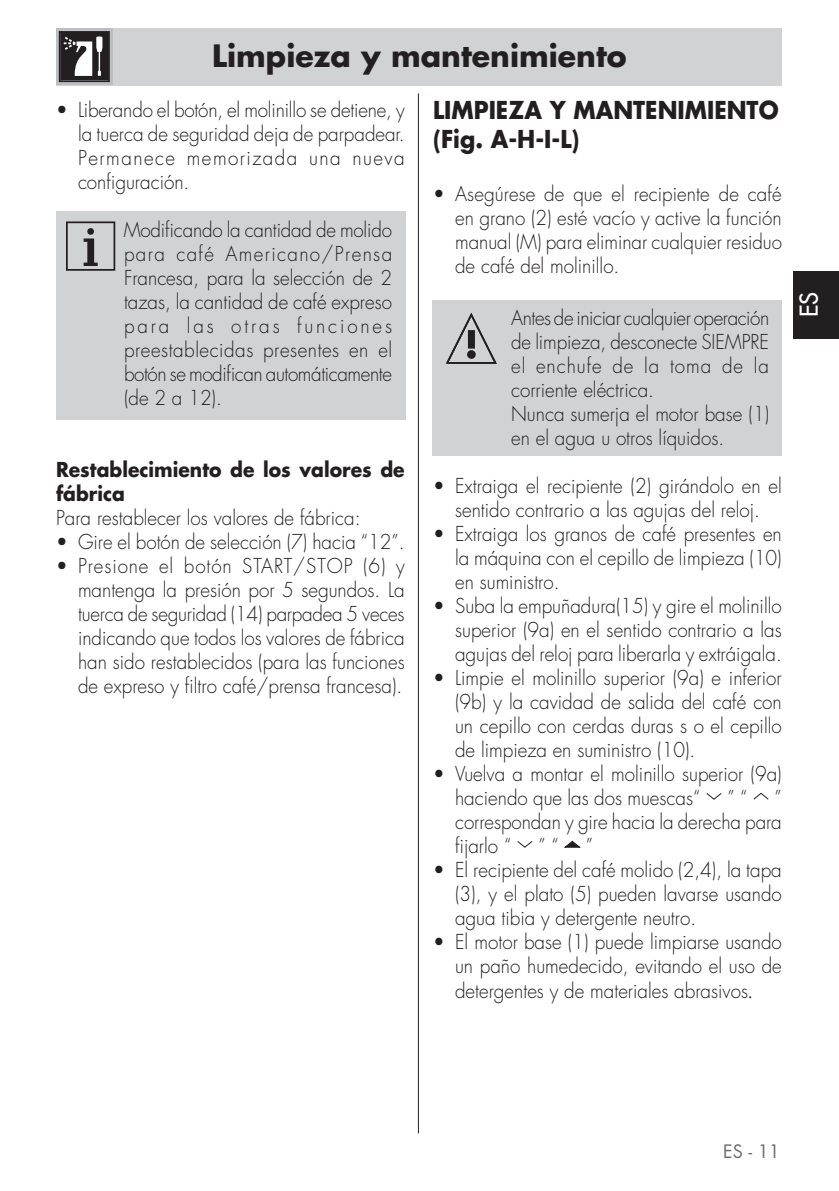
<style>
.page{position:relative;width:839px;height:1191px;background:#fff}
.page>*{position:absolute;margin:0;border:0;box-sizing:border-box;transform-origin:0 0}
.Testo{font:700 30px "Futura Std";color:#231f20}
.testo_tab{font:700 24px "Futura Std";color:#231f20;scale:.94 1}
.t1{font:500 24px "Futura Std";color:#fff}
.testo_tab-2{font:300 20px/24px "Futura Std";color:#231f20;text-align:justify;scale:.94 1}
.testo_tab-3{font:700 20px/24px "Futura Std";color:#231f20;scale:.94 1}
.t2{font:18px "Futura Std";color:#6c6d70}
.s1{font-family:"Futura";font-weight:500;font-size:14px}
</style>
<div class="page">
<hr style="left:418px;top:93px;width:1px;height:1040px;background:#231f20">
<div style="left:56px;top:28px;width:726px;height:58px;background:#d1d2d4"></div>
<div style="left:794px;top:271px;width:45px;height:68px;background:#231f20"></div>
<div style="left:433px;top:300px;width:349px;height:155px;background:#d1d2d4"></div>
<div style="left:56px;top:211px;width:349px;height:209px;background:#d1d2d4"></div>
<svg style="left:66px;top:221px;width:49px;height:50px"></svg>
<svg style="left:56px;top:28px;width:57px;height:57px"></svg>
<svg style="left:59px;top:31px;width:51px;height:51px;background:#5b5859"></svg>
<svg style="left:446px;top:313px;width:51px;height:51px"></svg>
<svg style="left:706px;top:793px;width:16px;height:7px"></svg>
<svg style="left:753px;top:792px;width:16px;height:8px"></svg>
<svg style="left:517px;top:841px;width:16px;height:7px"></svg>
<svg style="left:564px;top:840px;width:17px;height:8px"></svg>
<p class="Testo" style="left:212px;top:36px;width:416px">Limpieza y mantenimiento</p>
<p class="testo_tab" style="left:433px;top:94px;width:369px">LIMPIEZA Y MANTENIMIENTO</p>
<p class="testo_tab" style="left:433px;top:123px;width:157px">(Fig. A-H-I-L)</p>
<p class="testo_tab-2" style="left:455px;top:182px;width:349px;text-indent:-22px">• Asegúrese de que el recipiente de café en grano (2) esté vacío y active la función manual (M) para eliminar cualquier residuo de café del molinillo.</p>
<p class="testo_tab-2" style="left:511px;top:307px;width:276px">Antes de iniciar cualquier operación de limpieza, desconecte SIEMPRE el enchufe de la toma de la corriente eléctrica.</p>
<p class="testo_tab-2" style="left:511px;top:403px;width:276px">Nunca sumerja el motor base (1) en el agua u otros líquidos.</p>
<p class="testo_tab-2" style="left:433px;top:475px;width:372px;text-align:center">• Extraiga el recipiente (2) girándolo en el sentido contrario a las agujas del reloj.</p>
<p class="testo_tab-2" style="left:455px;top:523px;width:349px;text-indent:-22px">• Extraiga los granos de café presentes en la máquina con el cepillo de limpieza (10) en suministro.</p>
<p class="testo_tab-2" style="left:455px;top:595px;width:349px;text-indent:-22px">• Suba la empuñadura(15) y gire el molinillo superior (9a) en el sentido contrario a las agujas del reloj para liberarla y extráigala.</p>
<p class="testo_tab-2" style="left:455px;top:667px;width:349px;text-indent:-22px">• Limpie el molinillo superior (9a) e inferior (9b) y la cavidad de salida del café con un cepillo con cerdas duras s o el cepillo de limpieza en suministro (10).</p>
<p class="testo_tab-2" style="left:455px;top:763px;width:349px;text-indent:-22px">• Vuelva a montar el molinillo superior (9a) haciendo que las dos muescas“</p>
<p class="testo_tab-2" style="left:78px;top:98px;width:349px;text-indent:-22px">• Liberando el botón, el molinillo se detiene, y la tuerca de seguridad deja de parpadear.<br>Permanece memorizada una nueva configuración.</p>
<p class="testo_tab-2" style="left:124px;top:218px;width:287px">Modificando la cantidad de molido para café Americano/Prensa Francesa, para la selección de 2 tazas, la cantidad de café expreso para las otras funciones preestablecidas presentes en el botón se modifican automáticamente (de 2 a 12).</p>
<p class="testo_tab-3" style="left:56px;top:457px;width:372px">Restablecimiento de los valores de fábrica</p>
<p class="testo_tab-2" style="left:56px;top:506px;width:325px">Para restablecer los valores de fábrica:</p>
<p class="testo_tab-2" style="left:56px;top:530px;width:372px">• Gire el botón de selección (7) hacia “12”.</p>
<p class="testo_tab-2" style="left:78px;top:554px;width:349px;text-indent:-22px">• Presione el botón START/STOP (6) y mantenga la presión por 5 segundos. La tuerca de seguridad (14) parpadea 5 veces indicando que todos los valores de fábrica han sido restablecidos (para las funciones de expreso y filtro café/prensa francesa).</p>
<p class="testo_tab-2" style="left:455px;top:787px;width:349px;text-indent:319px">” correspondan y gire hacia la derecha para fijarlo “</p>
<p class="testo_tab-2" style="left:727px;top:787px;width:23px">” “</p>
<p class="testo_tab-2" style="left:538px;top:835px;width:23px">” “</p>
<p class="testo_tab-2" style="left:586px;top:835px;width:9px">”</p>
<p class="testo_tab-2" style="left:455px;top:859px;width:349px;text-indent:-22px">• El recipiente del café molido (2,4), la tapa (3), y el plato (5) pueden lavarse usando agua tibia y detergente neutro.</p>
<p class="testo_tab-2" style="left:455px;top:931px;width:349px;text-indent:-22px">• El motor base (1) puede limpiarse usando un paño humedecido, evitando el uso de detergentes y de materiales abrasivos<span class="s1">.</span></p>
<p class="t1" style="left:794px;top:317px;width:27px;rotate:-90deg">ES</p>
<p class="t2" style="left:723px;top:1140px;width:58px">ES - 11</p>
</div>
